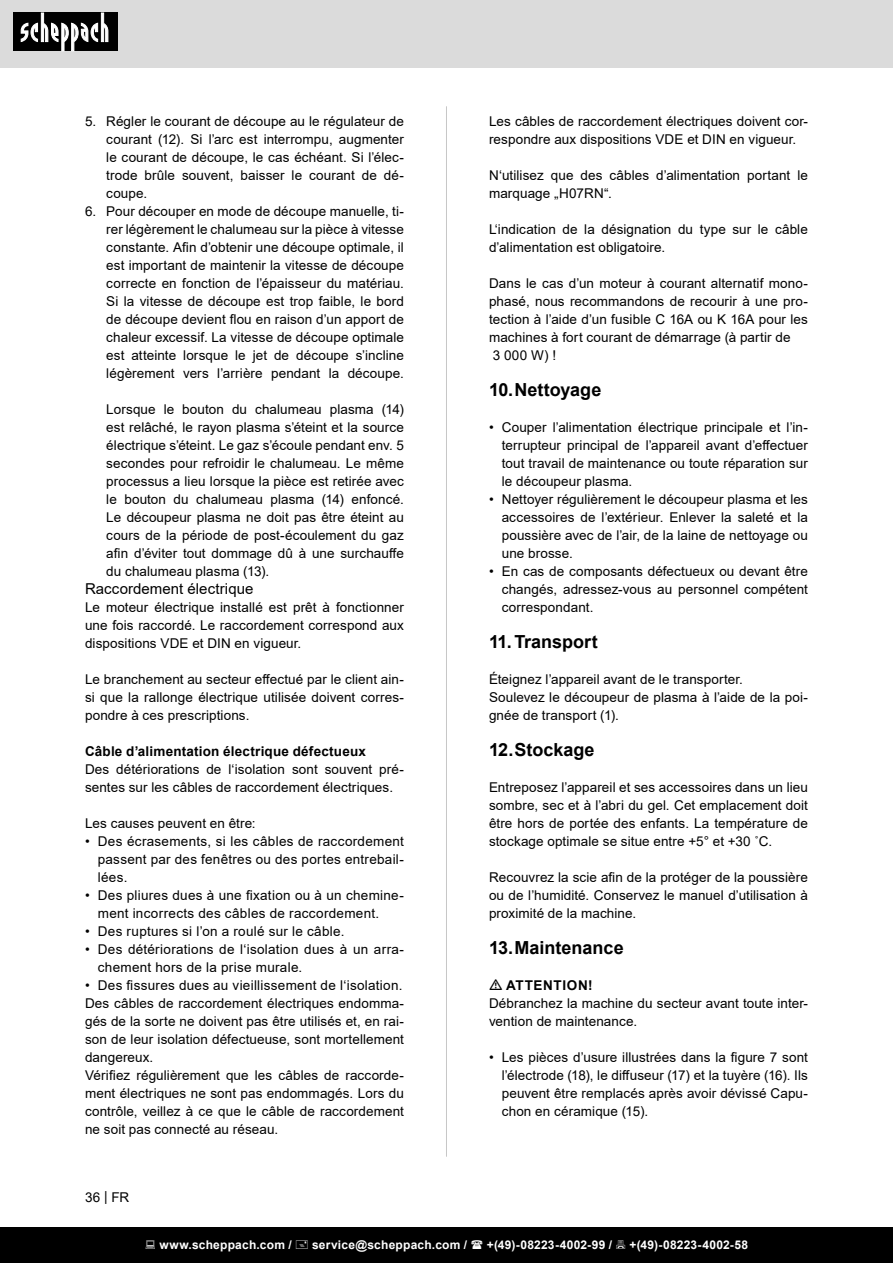
<style>
.page{position:relative;width:893px;height:1263px;background:#fff}
.page>*{position:absolute;margin:0;border:0;box-sizing:border-box;transform-origin:0 0}
.t1{font:700 18px "Arial";color:#000}
.Basiseinstellung_Inh{font:15px "Arial";letter-spacing:.005em;color:#000}
.Basistext_in_Tabelle{font:13.5px/18px "Arial";letter-spacing:.01em;color:#000;text-align:justify}
.Basiseinstellung{font:13.5px/18px "Arial";letter-spacing:.005em;color:#000}
.Basiseinstellung-2{font:700 13.5px "Arial";letter-spacing:.015em;color:#000}
.Basiseinstellung-3{font:700 13.5px "Arial";letter-spacing:.045em;color:#000}
.t2{font:700 12px "Arial";letter-spacing:.02em;color:#fff}
</style>
<div class="page">
<div style="left:0;top:0;width:893px;height:67px;background:#dbdbdb"></div>
<div style="left:0;top:1227px;width:893px;height:36px;background:#000"></div>
<div style="left:13px;top:13px;width:105px;height:38px;background:#000"></div>
<svg style="left:21px;top:13px;width:87px;height:38px"></svg>
<hr style="left:446px;top:106px;width:1px;height:1051px;background:#c7c7c7">
<p class="Basistext_in_Tabelle" style="left:106px;top:112px;width:299px;text-indent:-21px">5. Régler le courant de découpe au le régulateur de courant (12). Si l’arc est interrompu, augmenter le courant de découpe, le cas échéant. Si l’élec&shy;trode brûle souvent, baisser le courant de dé&shy;coupe.</p>
<p class="Basistext_in_Tabelle" style="left:106px;top:202px;width:299px;text-indent:-21px">6. Pour découper en mode de découpe manuelle, ti&shy;rer légèrement le chalumeau sur la pièce à vitesse constante. Afin d’obtenir une découpe optimale, il est important de maintenir la vitesse de découpe correcte en fonction de l’épaisseur du matériau.<br>Si la vitesse de découpe est trop faible, le bord de découpe devient flou en raison d’un apport de chaleur excessif. La vitesse de découpe optimale est atteinte lorsque le jet de découpe s’incline légèrement vers l’arrière pendant la découpe.</p>
<p class="Basistext_in_Tabelle" style="left:106px;top:400px;width:299px">Lorsque le bouton du chalumeau plasma (14) est relâché, le rayon plasma s’éteint et la source électrique s’éteint. Le gaz s’écoule pendant env. 5 secondes pour refroidir le chalumeau. Le même processus a lieu lorsque la pièce est retirée avec le bouton du chalumeau plasma (14) enfoncé.<br>Le découpeur plasma ne doit pas être éteint au cours de la période de post-écoulement du gaz afin d’éviter tout dommage dû à une surchauffe du chalumeau plasma (13).</p>
<p class="Basiseinstellung_Inh" style="left:85px;top:578px;width:170px">Raccordement électrique</p>
<p class="Basistext_in_Tabelle" style="left:85px;top:598px;width:320px">Le moteur électrique installé est prêt à fonctionner une fois raccordé. Le raccordement correspond aux dispositions VDE et DIN en vigueur.</p>
<p class="Basistext_in_Tabelle" style="left:85px;top:670px;width:320px">Le branchement au secteur effectué par le client ain&shy;si que la rallonge électrique utilisée doivent corres&shy;pondre à ces prescriptions.</p>
<p class="Basiseinstellung-2" style="left:85px;top:742px;width:282px">Câble d’alimentation électrique défectueux</p>
<p class="Basistext_in_Tabelle" style="left:85px;top:760px;width:320px">Des détériorations de l‘isolation sont souvent pré&shy;sentes sur les câbles de raccordement électriques.</p>
<p class="Basistext_in_Tabelle" style="left:85px;top:814px;width:172px">Les causes peuvent en être:</p>
<p class="Basistext_in_Tabelle" style="left:98px;top:832px;width:308px;text-indent:-13px">• Des écrasements, si les câbles de raccordement passent par des fenêtres ou des portes entrebail&shy;lées.</p>
<p class="Basistext_in_Tabelle" style="left:98px;top:886px;width:308px;text-indent:-13px">• Des pliures dues à une fixation ou à un chemine&shy;ment incorrects des câbles de raccordement.</p>
<p class="Basistext_in_Tabelle" style="left:85px;top:922px;width:261px">• Des ruptures si l’on a roulé sur le câble.</p>
<p class="Basistext_in_Tabelle" style="left:98px;top:940px;width:308px;text-indent:-13px">• Des détériorations de l‘isolation dues à un arra&shy;chement hors de la prise murale.</p>
<p class="Basistext_in_Tabelle" style="left:85px;top:976px;width:319px">• Des fissures dues au vieillissement de l‘isolation.</p>
<p class="Basistext_in_Tabelle" style="left:85px;top:994px;width:320px">Des câbles de raccordement électriques endomma&shy;gés de la sorte ne doivent pas être utilisés et, en rai&shy;son de leur isolation défectueuse, sont mortellement dangereux.</p>
<p class="Basistext_in_Tabelle" style="left:85px;top:1066px;width:320px">Vérifiez régulièrement que les câbles de raccorde&shy;ment électriques ne sont pas endommagés. Lors du contrôle, veillez à ce que le câble de raccordement ne soit pas connecté au réseau.</p>
<p class="Basistext_in_Tabelle" style="left:85px;top:1188px;width:46px">36 | FR</p>
<p class="Basistext_in_Tabelle" style="left:489px;top:112px;width:320px">Les câbles de raccordement électriques doivent cor&shy;respondre aux dispositions VDE et DIN en vigueur.</p>
<p class="Basistext_in_Tabelle" style="left:489px;top:166px;width:320px">N‘utilisez que des câbles d’alimentation portant le marquage „H07RN“.</p>
<p class="Basistext_in_Tabelle" style="left:489px;top:220px;width:320px">L‘indication de la désignation du type sur le câble d’alimentation est obligatoire.</p>
<p class="Basistext_in_Tabelle" style="left:489px;top:274px;width:320px">Dans le cas d’un moteur à courant alternatif mono&shy;phasé, nous recommandons de recourir à une pro&shy;tection à l’aide d’un fusible C 16A ou K 16A pour les machines à fort courant de démarrage (à partir de</p>
<p class="Basistext_in_Tabelle" style="left:493px;top:346px;width:65px">3 000 W) !</p>
<p class="t1" style="left:489px;top:377px;width:114px">10.Nettoyage</p>
<p class="Basistext_in_Tabelle" style="left:502px;top:418px;width:308px;text-indent:-13px">• Couper l’alimentation électrique principale et l’in&shy;terrupteur principal de l’appareil avant d’effectuer tout travail de maintenance ou toute réparation sur le découpeur plasma.</p>
<p class="Basistext_in_Tabelle" style="left:502px;top:490px;width:308px;text-indent:-13px">• Nettoyer régulièrement le découpeur plasma et les accessoires de l’extérieur. Enlever la saleté et la poussière avec de l’air, de la laine de nettoyage ou une brosse.</p>
<p class="Basistext_in_Tabelle" style="left:502px;top:562px;width:308px;text-indent:-13px">• En cas de composants défectueux ou devant être changés, adressez-vous au personnel compétent correspondant.</p>
<p class="t1" style="left:489px;top:629px;width:110px">11.Transport</p>
<p class="Basiseinstellung" style="left:489px;top:670px;width:256px">Éteignez l’appareil avant de le transporter.</p>
<p class="Basiseinstellung" style="left:489px;top:688px;width:320px">Soulevez le découpeur de plasma à l’aide de la poi&shy;gnée de transport (1).</p>
<p class="t1" style="left:489px;top:737px;width:107px">12.Stockage</p>
<p class="Basistext_in_Tabelle" style="left:489px;top:778px;width:320px">Entreposez l’appareil et ses accessoires dans un lieu sombre, sec et à l’abri du gel. Cet emplacement doit être hors de portée des enfants. La température de stockage optimale se situe entre +5° et +30 ˚C.</p>
<p class="Basistext_in_Tabelle" style="left:489px;top:868px;width:320px">Recouvrez la scie afin de la protéger de la poussière ou de l’humidité. Conservez le manuel d’utilisation à proximité de la machine.</p>
<p class="t1" style="left:489px;top:935px;width:136px">13.Maintenance</p>
<p class="Basiseinstellung-3" style="left:506px;top:976px;width:88px">ATTENTION!</p>
<p class="Basiseinstellung" style="left:489px;top:994px;width:320px">Débranchez la machine du secteur avant toute inter&shy;vention de maintenance.</p>
<p class="Basistext_in_Tabelle" style="left:502px;top:1048px;width:308px;text-indent:-13px">• Les pièces d’usure illustrées dans la figure 7 sont l’électrode (18), le diffuseur (17) et la tuyère (16). Ils peuvent être remplacés après avoir dévissé Capu&shy;chon en céramique (15).</p>
<p class="t2" style="left:159px;top:1236px;width:134px">www.scheppach.com /</p>
<p class="t2" style="left:312px;top:1236px;width:157px">service@scheppach.com /</p>
<p class="t2" style="left:487px;top:1236px;width:127px">+(49)-08223-4002-99 /</p>
<p class="t2" style="left:629px;top:1236px;width:120px">+(49)-08223-4002-58</p>
</div>
